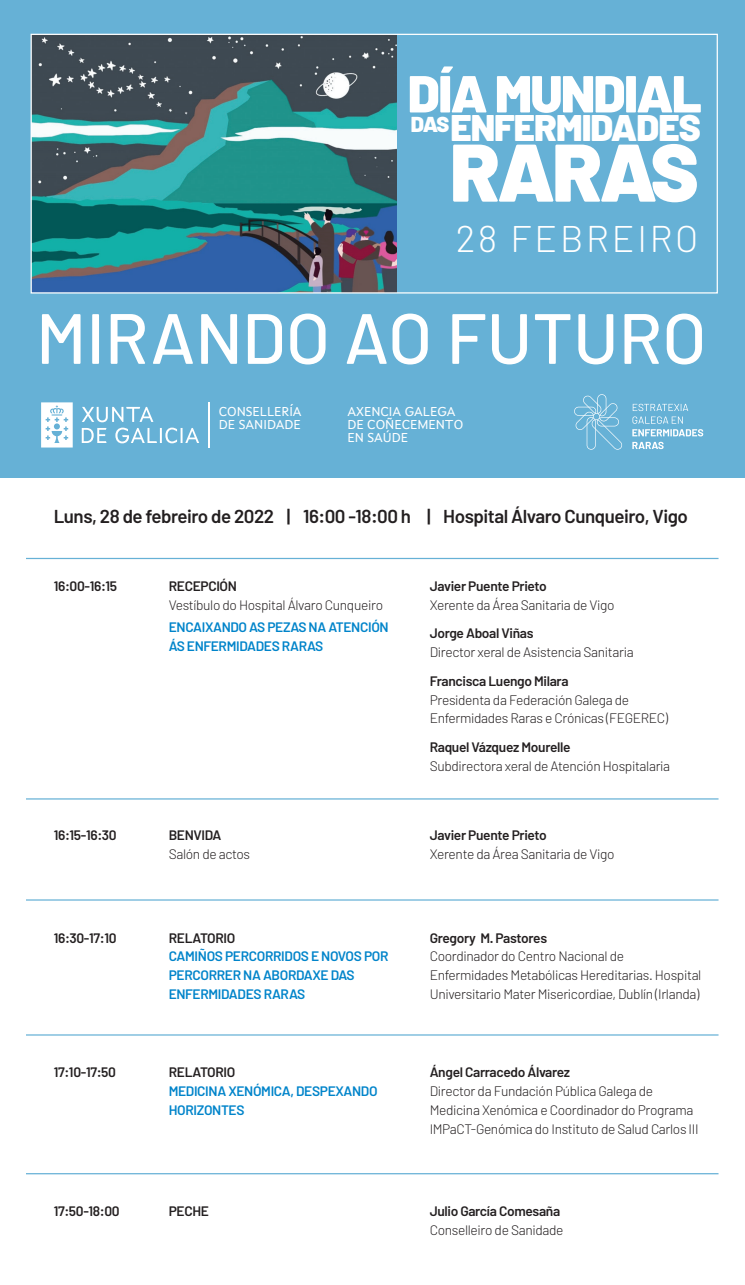
<style>
.page{position:relative;width:745px;height:1285px;background:#fff}
.page>*{position:absolute;margin:0;border:0;box-sizing:border-box;transform-origin:0 0}
.t1{font:900 81.5px "Barlow";letter-spacing:-.04em;color:#fff}
.t2{font:500 71px "Barlow";color:#fff}
.t3{font:900 52px "Barlow";letter-spacing:-.03em;color:#fff}
.t4{font:900 37.12px "Barlow";letter-spacing:-.025em;color:#fff}
.t5{font:300 37.12px "Barlow";letter-spacing:.075em;color:#fff}
.t6{font:600 18.75px "Barlow";letter-spacing:-.025em;color:#231f20}
.t7{font:300 13.75px/18.8px "Barlow";letter-spacing:-.025em;color:#231f20}
.t8{font:600 13.75px "Barlow";letter-spacing:-.025em;color:#231f20}
.t9{font:600 13.75px/18.8px "Barlow";letter-spacing:-.025em;color:#0084ca}
.t10{font:13.12px/13.2px "Xunta Sans";color:#fff}
</style>
<div class="page">
<hr style="left:26px;top:899px;width:692px;height:1px;background:#007dbb">
<hr style="left:26px;top:1034px;width:692px;height:1px;background:#007dbb">
<hr style="left:26px;top:1173px;width:692px;height:1px;background:#007dbb">
<hr style="left:26px;top:798px;width:692px;height:1px;background:#007dbb">
<hr style="left:26px;top:558px;width:692px;height:1px;background:#007dbb">
<div style="left:0;top:0;width:744px;height:478px;background:#66b1d6"></div>
<img style="left:33px;top:36px;width:363px;height:255px">
<div style="left:31px;top:34px;width:686px;height:259px;border:1px solid #fff"></div>
<svg style="left:41px;top:402px;width:158px;height:45px"></svg>
<hr style="left:208px;top:402px;width:2px;height:46px;background:#fff">
<svg style="left:632px;top:404px;width:70px;height:32px"></svg>
<svg style="left:632px;top:442px;width:31px;height:7px"></svg>
<svg style="left:574px;top:394px;width:48px;height:56px"></svg>
<h3 class="t3" style="left:407px;top:61px;width:295px">DÍA MUNDIAL</h3>
<h3 class="t4" style="left:410px;top:104px;width:291px"><sup>DAS</sup>ENFERMIDADES</h3>
<h1 class="t1" style="left:449px;top:122px;width:250px">RARAS</h1>
<h3 class="t5" style="left:455px;top:216px;width:244px">28 FEBREIRO</h3>
<h2 class="t2" style="left:36px;top:294px;width:671px">MIRANDO AO FUTURO</h2>
<p class="t10" style="left:219px;top:404px;width:84px">CONSELLERÍA<br>DE SANIDADE</p>
<p class="t10" style="left:347px;top:405px;width:117px">AXENCIA GALEGA<br>DE COÑECEMENTO<br>EN SAÚDE</p>
<h3 class="t6" style="left:54px;top:505px;width:635px">Luns, 28 de febreiro de 2022 | 16:00 -18:00 h | Hospital Álvaro Cunqueiro, Vigo</h3>
<p class="t8" style="left:54px;top:577px;width:65px">16:00-16:15</p>
<p class="t8" style="left:169px;top:577px;width:70px">RECEPCIÓN</p>
<p class="t7" style="left:169px;top:595px;width:216px">Vestíbulo do Hospital Álvaro Cunqueiro</p>
<p class="t9" style="left:169px;top:617px;width:221px">ENCAIXANDO AS PEZAS NA ATENCIÓN<br>ÁS ENFERMIDADES RARAS</p>
<p class="t8" style="left:429px;top:577px;width:118px">Javier Puente Prieto</p>
<p class="t7" style="left:429px;top:595px;width:186px">Xerente da Área Sanitaria de Vigo</p>
<p class="t8" style="left:429px;top:625px;width:105px">Jorge Aboal Viñas</p>
<p class="t7" style="left:429px;top:642px;width:205px">Director xeral de Asistencia Sanitaria</p>
<p class="t8" style="left:429px;top:672px;width:140px">Francisca Luengo Milara</p>
<p class="t7" style="left:429px;top:690px;width:240px">Presidenta da Federación Galega de<br>Enfermidades Raras e Crónicas (FEGEREC)</p>
<p class="t8" style="left:429px;top:738px;width:142px">Raquel Vázquez Mourelle</p>
<p class="t7" style="left:429px;top:756px;width:242px">Subdirectora xeral de Atención Hospitalaria</p>
<p class="t8" style="left:54px;top:827px;width:64px">16:15-16:30</p>
<p class="t8" style="left:169px;top:827px;width:54px">BENVIDA</p>
<p class="t7" style="left:169px;top:844px;width:83px">Salón de actos</p>
<p class="t8" style="left:429px;top:827px;width:118px">Javier Puente Prieto</p>
<p class="t7" style="left:429px;top:844px;width:186px">Xerente da Área Sanitaria de Vigo</p>
<p class="t8" style="left:54px;top:929px;width:64px">16:30-17:10</p>
<p class="t8" style="left:169px;top:929px;width:68px">RELATORIO</p>
<p class="t9" style="left:169px;top:946px;width:221px">CAMIÑOS PERCORRIDOS E NOVOS POR<br>PERCORRER NA ABORDAXE DAS<br>ENFERMIDADES RARAS</p>
<p class="t8" style="left:429px;top:929px;width:119px">Gregory M. Pastores</p>
<p class="t7" style="left:429px;top:946px;width:273px">Coordinador do Centro Nacional de<br>Enfermidades Metabólicas Hereditarias. Hospital<br>Universitario Mater Misericordiae, Dublín (Irlanda)</p>
<p class="t8" style="left:54px;top:1064px;width:64px">17:10-17:50</p>
<p class="t8" style="left:169px;top:1064px;width:68px">RELATORIO</p>
<p class="t9" style="left:169px;top:1081px;width:210px">MEDICINA XENÓMICA, DESPEXANDO<br>HORIZONTES</p>
<p class="t8" style="left:429px;top:1064px;width:142px">Ángel Carracedo Álvarez</p>
<p class="t7" style="left:429px;top:1081px;width:270px">Director da Fundación Pública Galega de<br>Medicina Xenómica e Coordinador do Programa<br>IMPaCT-Genómica do Instituto de Salud Carlos III</p>
<p class="t8" style="left:54px;top:1202px;width:68px">17:50-18:00</p>
<p class="t8" style="left:169px;top:1202px;width:42px">PECHE</p>
<p class="t8" style="left:429px;top:1202px;width:132px">Julio García Comesaña</p>
<p class="t7" style="left:429px;top:1220px;width:135px">Conselleiro de Sanidade</p>
</div>
